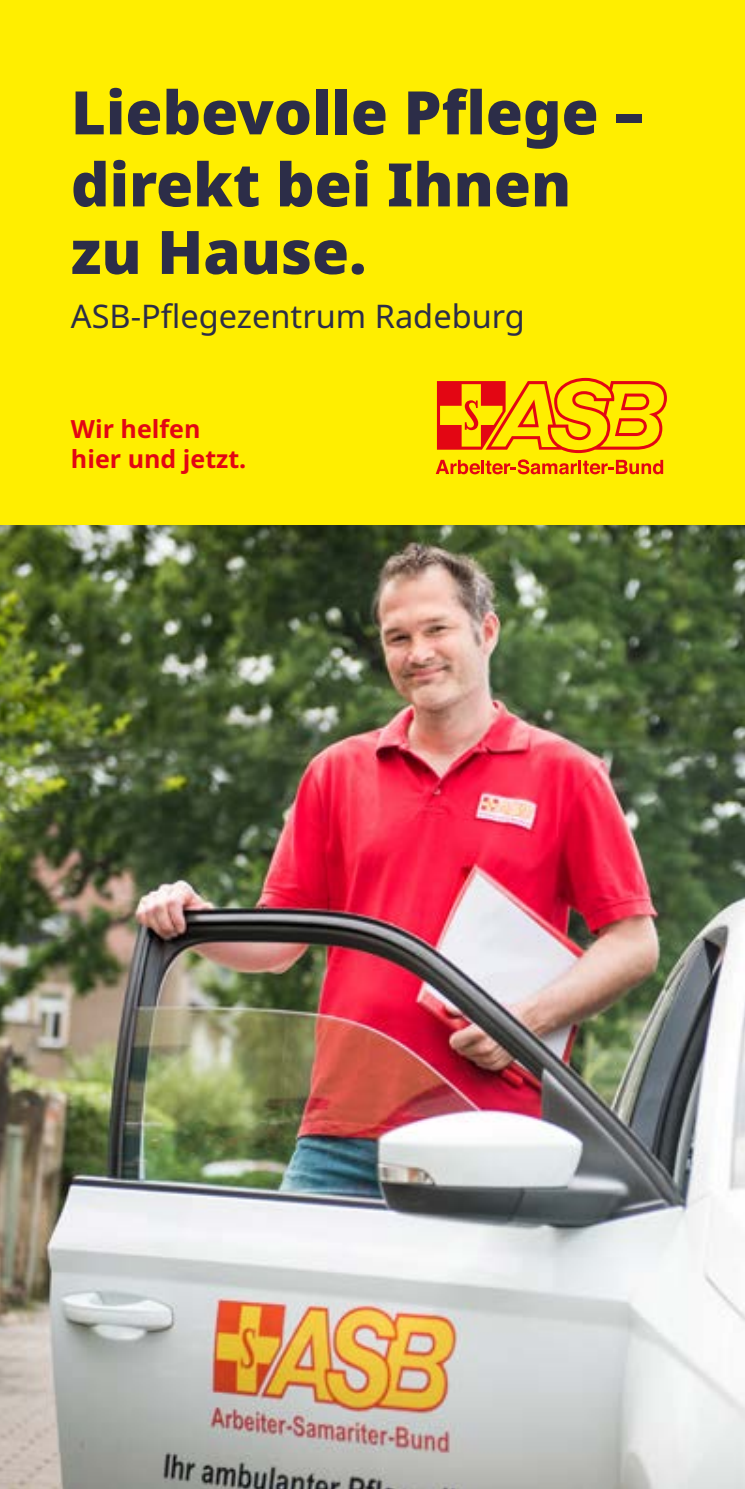
<style>
.page{position:relative;width:745px;height:1489px;background:#fff}
.page>*{position:absolute;margin:0;border:0;box-sizing:border-box;transform-origin:0 0}
.t1{font:900 60px/69.8px "Noto Sans";color:#2c2d48}
.t2{font:32.5px "Noto Sans";color:#2c2d48}
.t3{font:700 25px/30px "Noto Sans";color:#e30613}
</style>
<div class="page">
<img style="left:0;top:525px;width:744px;height:963px">
<div style="left:0;top:0;width:744px;height:525px;background:#fe0"></div>
<svg style="left:435px;top:459px;width:227px;height:15px"></svg>
<svg style="left:436px;top:378px;width:230px;height:75px"></svg>
<p class="t1" style="left:71px;top:79px;width:574px">Liebevolle Pflege – direkt bei Ihnen zu Hause.</p>
<p class="t2" style="left:71px;top:298px;width:455px">ASB-Pflegezentrum Radeburg</p>
<p class="t3" style="left:71px;top:414px;width:177px">Wir helfen hier und jetzt.</p>
</div>
